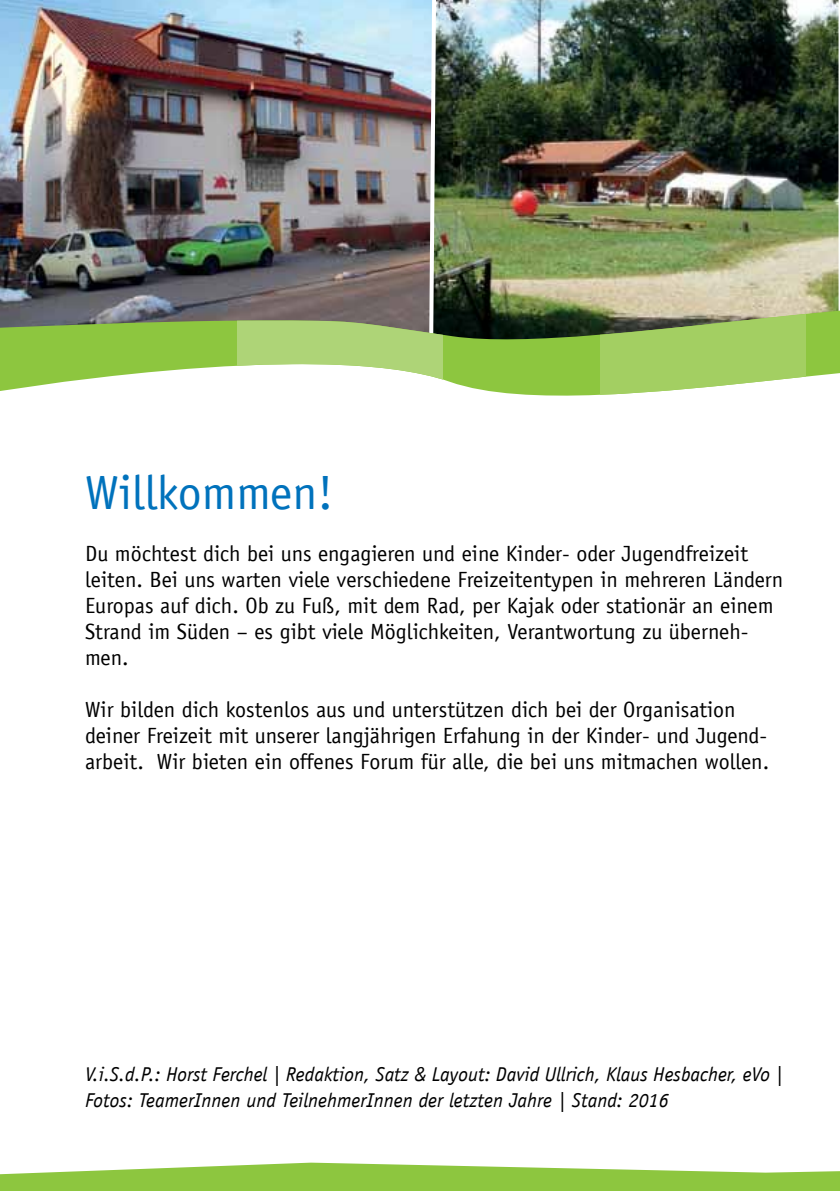
<style>
.page{position:relative;width:840px;height:1191px;background:#fff}
.page>*{position:absolute;margin:0;border:0;box-sizing:border-box;transform-origin:0 0}
.t1{font:48px "Officina Sans";color:#0072bc}
.t2{font:22px/26px "Officina Sans";color:#000}
.t3{font:italic 20px/26px "Officina Sans";color:#000}
</style>
<div class="page">
<svg style="left:0;top:1162px;width:839px;height:29px"></svg>
<img style="left:439px;top:0;width:397px;height:267px">
<img style="left:0;top:0;width:439px;height:267px">
<svg style="left:836px;top:0;width:3px;height:267px"></svg>
<img style="left:0;top:267px;width:839px;height:129px">
<svg style="left:236px;top:310px;width:206px;height:86px;fill:#aed477"></svg>
<svg style="left:600px;top:310px;width:206px;height:86px;background:#a7c774"></svg>
<h1 class="t1" style="left:85px;top:465px;width:250px">Willkommen!</h1>
<p class="t2" style="left:85px;top:541px;width:699px">Du möchtest dich bei uns engagieren und eine Kinder- oder Jugendfreizeit leiten. Bei uns warten viele verschiedene Freizeitentypen in mehreren Ländern Europas auf dich. Ob zu Fuß, mit dem Rad, per Kajak oder stationär an einem Strand im Süden – es gibt viele Möglichkeiten, Verantwortung zu überneh&shy;men.</p>
<p class="t2" style="left:85px;top:697px;width:685px">Wir bilden dich kostenlos aus und unterstützen dich bei der Organisation deiner Freizeit mit unserer langjährigen Erfahung in der Kinder- und Jugend&shy;arbeit. Wir bieten ein offenes Forum für alle, die bei uns mitmachen wollen.</p>
<p class="t3" style="left:85px;top:1061px;width:699px">V.i.S.d.P.: Horst Ferchel | Redaktion, Satz &amp; Layout: David Ullrich, Klaus Hesbacher, eVo |<br>Fotos: TeamerInnen und TeilnehmerInnen der letzten Jahre | Stand: 2016</p>
</div>
